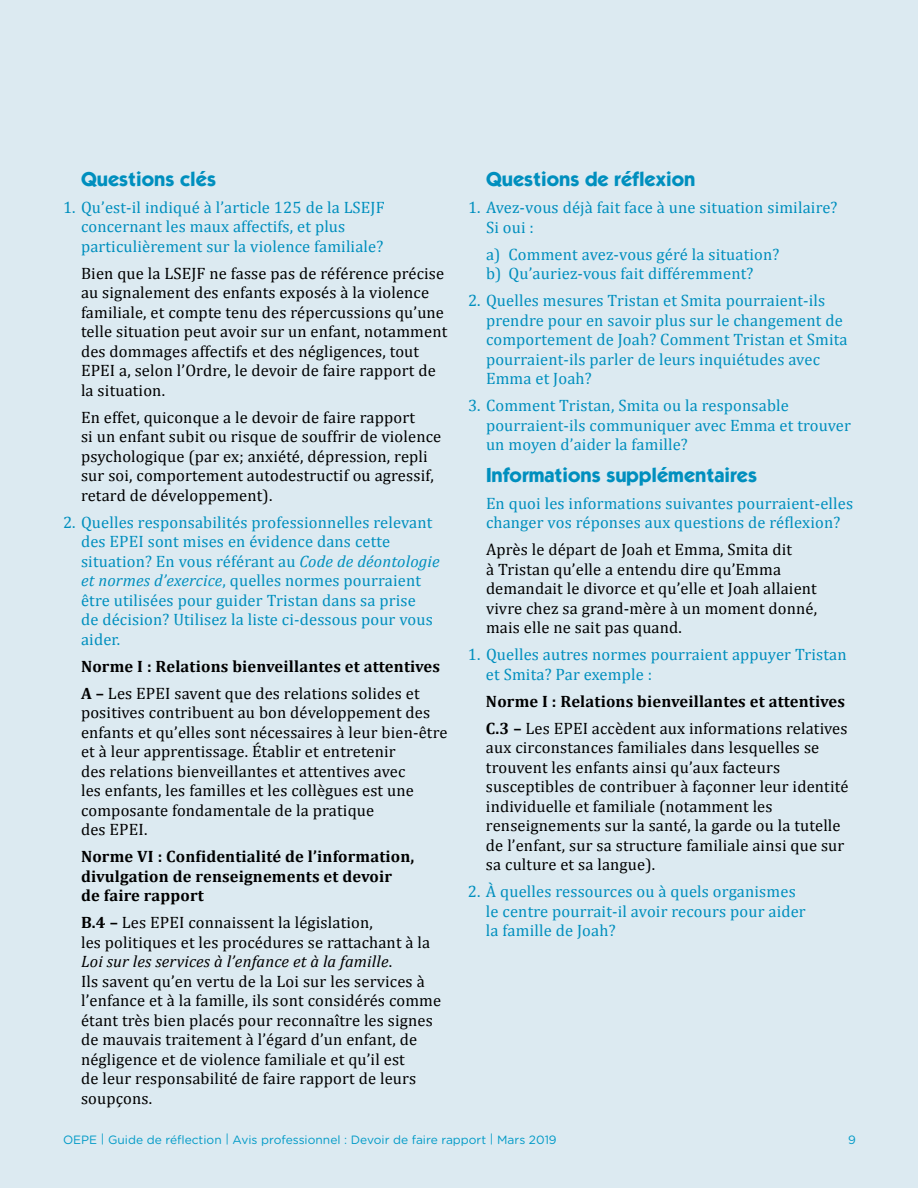
<style>
.page{position:relative;width:918px;height:1188px;background:#fff}
.page>*{position:absolute;margin:0;border:0;box-sizing:border-box;transform-origin:0 0}
.t1{font:700 20.25px "ITC Kabel Std";color:#008fbe}
.t2{font:16.5px/19.5px "Cambria";letter-spacing:.01em;color:#000}
.t3{font:16.5px/19.5px "Cambria";letter-spacing:.01em;color:#008fbe}
.t4{font:700 16.5px/27px "Cambria";letter-spacing:.01em;color:#000}
.t5{font:12px "Gotham Rounded";color:#009ac7}
.s1{font-style:italic}
.s2{font-weight:400}
.s3{font-weight:700}
</style>
<div class="page">
<div style="left:1px;top:0;width:917px;height:1188px;background:#dceaf1"></div>
<p class="t1" style="left:81px;top:166px;width:137px">Questions clés</p>
<p class="t3" style="left:81px;top:197px;width:305px;text-indent:-18px">1. Qu’est-il indiqué à l’article 125 de la LSEJF concernant les maux affectifs, et plus particulièrement sur la violence familiale?</p>
<p class="t2" style="left:81px;top:263px;width:368px">Bien que la LSEJF ne fasse pas de référence précise au signalement des enfants exposés à la violence familiale, et compte tenu des répercussions qu’une telle situation peut avoir sur un enfant, notamment des dommages affectifs et des négligences, tout EPEI a, selon l’Ordre, le devoir de faire rapport de la situation.</p>
<p class="t2" style="left:81px;top:407px;width:362px">En effet, quiconque a le devoir de faire rapport<br>si un enfant subit ou risque de souffrir de violence psychologique (par ex; anxiété, dépression, repli sur soi, comportement autodestructif ou agressif, retard de développement).</p>
<p class="t3" style="left:81px;top:512px;width:360px;text-indent:-18px">2. Quelles responsabilités professionnelles relevant des EPEI sont mises en évidence dans cette situation? En vous référant au <span class="s1">Code de déontologie et normes d’exercice</span>, quelles normes pourraient être utilisées pour guider Tristan dans sa prise<br>de décision? Utilisez la liste ci-dessous pour vous aider.</p>
<p class="t4" style="left:81px;top:652px;width:360px">Norme I : Relations bienveillantes et attentives<br>A – <span class="s2">Les EPEI savent que des relations solides et</span></p>
<p class="t2" style="left:81px;top:703px;width:368px">positives contribuent au bon développement des enfants et qu’elles sont nécessaires à leur bien-être et à leur apprentissage. Établir et entretenir<br>des relations bienveillantes et attentives avec<br>les enfants, les familles et les collègues est une composante fondamentale de la pratique<br>des EPEI.</p>
<p class="t4" style="left:81px;top:846px;width:335px;line-height:19.5px">Norme VI : Confidentialité de l’information, divulgation de renseignements et devoir de faire rapport</p>
<p class="t2" style="left:81px;top:913px;width:362px"><span class="s3">B.4 –</span> Les EPEI connaissent la législation,<br>les politiques et les procédures se rattachant à la <span class="s1">Loi sur les services à l’enfance et à la famille</span>.<br>Ils savent qu’en vertu de la Loi sur les services à l’enfance et à la famille, ils sont considérés comme étant très bien placés pour reconnaître les signes de mauvais traitement à l’égard d’un enfant, de négligence et de violence familiale et qu’il est<br>de leur responsabilité de faire rapport de leurs soupçons.</p>
<p class="t1" style="left:486px;top:167px;width:211px">Questions de réflexion</p>
<p class="t3" style="left:486px;top:198px;width:353px;text-indent:-18px">1. Avez-vous déjà fait face à une situation similaire?<br>Si oui :</p>
<p class="t3" style="left:486px;top:244px;width:295px">a) Comment avez-vous géré la situation? b) Qu’auriez-vous fait différemment?</p>
<p class="t3" style="left:486px;top:291px;width:363px;text-indent:-18px">2. Quelles mesures Tristan et Smita pourraient-ils prendre pour en savoir plus sur le changement de comportement de Joah? Comment Tristan et Smita pourraient-ils parler de leurs inquiétudes avec Emma et Joah?</p>
<p class="t3" style="left:486px;top:396px;width:366px;text-indent:-18px">3. Comment Tristan, Smita ou la responsable pourraient-ils communiquer avec Emma et trouver un moyen d’aider la famille?</p>
<p class="t1" style="left:486px;top:463px;width:273px">Informations supplémentaires</p>
<p class="t3" style="left:486px;top:493px;width:369px">En quoi les informations suivantes pourraient-elles changer vos réponses aux questions de réflexion?</p>
<p class="t2" style="left:486px;top:540px;width:333px">Après le départ de Joah et Emma, Smita dit<br>à Tristan qu’elle a entendu dire qu’Emma demandait le divorce et qu’elle et Joah allaient vivre chez sa grand-mère à un moment donné, mais elle ne sait pas quand.</p>
<p class="t3" style="left:486px;top:645px;width:362px;text-indent:-18px">1. Quelles autres normes pourraient appuyer Tristan et Smita? Par exemple :</p>
<p class="t4" style="left:486px;top:687px;width:363px">Norme I : Relations bienveillantes et attentives<br>C.3 – <span class="s2">Les EPEI accèdent aux informations relatives</span></p>
<p class="t2" style="left:486px;top:738px;width:364px">aux circonstances familiales dans lesquelles se trouvent les enfants ainsi qu’aux facteurs susceptibles de contribuer à façonner leur identité individuelle et familiale (notamment les renseignements sur la santé, la garde ou la tutelle de l’enfant, sur sa structure familiale ainsi que sur sa culture et sa langue).</p>
<p class="t3" style="left:486px;top:882px;width:321px;text-indent:-18px">2. À quelles ressources ou à quels organismes le centre pourrait-il avoir recours pour aider la famille de Joah?</p>
<p class="t5" style="left:63px;top:1131px;width:495px">OEPE | Guide de réflection | Avis professionnel : Devoir de faire rapport | Mars 2019</p>
<p class="t5" style="left:848px;top:1131px;width:9px">9</p>
</div>
